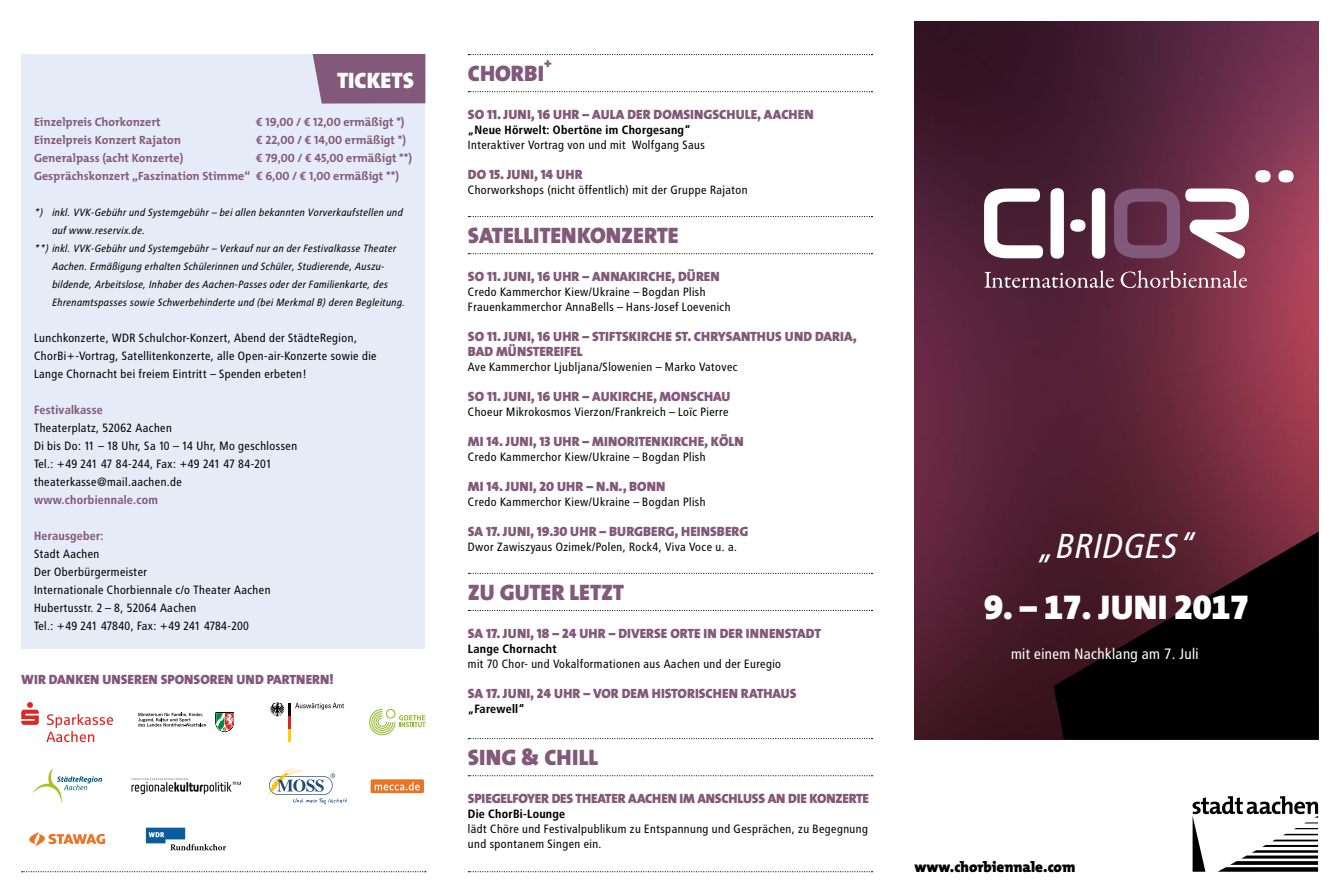
<style>
.page{position:relative;width:1340px;height:893px;background:#fff}
.page>*{position:absolute;margin:0;border:0;box-sizing:border-box;transform-origin:0 0}
.t1{font:34.5px "The Mix 9 Black Expert";letter-spacing:-.01em;color:#fff}
.t2{font:italic 34.5px "Transit";letter-spacing:-.01em;color:#fff}
.t3{font:900 22.5px "The Mix 9";color:#82597a}
.t4{font:900 22.5px "The Mix 9";color:#fff}
.t5{font:15px "Transit";letter-spacing:-.01em;color:#fff}
.t6{font:900 15px "The Mix 9";color:#000}
.t7{font:13.5px/15px "The Mix 9 Black Caps";color:#82597a}
.t8{font:900 13.5px "The Mix 9";color:#82597a}
.t9{font:900 13.05px "The Mix 9";color:#82597a}
.t10{font:12px/18px "Transit";color:#000}
.t11{font:700 12px "The Mix 7";color:#82597a}
.t12{font:700 12px "Transit";color:#000}
.t13{font:12px "The Mix 7 Bold Caps";color:#82597a}
.t14{font:700 12px "Transit";color:#82597a}
.t15{font:italic 10.5px "Transit";color:#000}
.s1{font-family:"The Mix 7";font-weight:700}
.s2{font-family:"The Mix 7 Bold Caps";font-weight:400}
.s3{font-family:"The Mix 9";font-weight:900}
</style>
<div class="page">
<img style="left:914px;top:21px;width:404px;height:719px">
<svg style="left:1192px;top:796px;width:125px;height:76px"></svg>
<svg style="left:984px;top:270px;width:262px;height:18px;background:#815465"></svg>
<svg style="left:984px;top:170px;width:309px;height:89px"></svg>
<svg style="left:1053px;top:531px;width:265px;height:209px;background:#1d0a10"></svg>
<svg style="left:468px;top:253px;width:404px;height:1px"></svg>
<svg style="left:468px;top:610px;width:404px;height:1px"></svg>
<svg style="left:468px;top:775px;width:404px;height:1px"></svg>
<svg style="left:468px;top:216px;width:404px;height:1px"></svg>
<svg style="left:468px;top:573px;width:404px;height:1px"></svg>
<svg style="left:468px;top:738px;width:404px;height:1px"></svg>
<div style="left:21px;top:54px;width:404px;height:594px;background:#e6ecf7"></div>
<div style="left:313px;top:54px;width:112px;height:50px;background:#82597a"></div>
<svg style="left:46px;top:714px;width:67px;height:28px"></svg>
<svg style="left:21px;top:702px;width:18px;height:23px"></svg>
<svg style="left:32px;top:768px;width:70px;height:36px"></svg>
<svg style="left:29px;top:832px;width:76px;height:14px"></svg>
<svg style="left:138px;top:713px;width:68px;height:13px"></svg>
<svg style="left:215px;top:712px;width:19px;height:20px"></svg>
<svg style="left:146px;top:828px;width:80px;height:22px"></svg>
<img style="left:132px;top:778px;width:108px;height:17px">
<svg style="left:267px;top:768px;width:80px;height:36px"></svg>
<svg style="left:270px;top:702px;width:74px;height:40px"></svg>
<svg style="left:369px;top:709px;width:56px;height:26px"></svg>
<div style="left:370px;top:779px;width:54px;height:14px;background:#ea7424;border-radius:2px"></div>
<svg style="left:375px;top:782px;width:45px;height:8px"></svg>
<svg style="left:468px;top:871px;width:404px;height:1px"></svg>
<svg style="left:22px;top:871px;width:404px;height:1px"></svg>
<svg style="left:468px;top:91px;width:404px;height:1px"></svg>
<svg style="left:468px;top:54px;width:404px;height:1px"></svg>
<h2 class="t4" style="left:337px;top:61px;width:78px">TICKETS</h2>
<p class="t11" style="left:34px;top:112px;width:128px">Einzelpreis Chorkonzert</p>
<p class="t13" style="left:256px;top:112px;width:150px">€ 19,00 / € 12,00 <span class="s1">ermäßigt *)</span></p>
<p class="t11" style="left:34px;top:130px;width:149px">Einzelpreis Konzert Rajaton</p>
<p class="t13" style="left:256px;top:130px;width:151px">€ 22,00 / € 14,00 <span class="s1">ermäßigt *)</span></p>
<p class="t11" style="left:34px;top:148px;width:151px">Generalpass (acht Konzerte)</p>
<p class="t13" style="left:256px;top:148px;width:157px">€ 79,00 / € 45,00 <span class="s1">ermäßigt **)</span></p>
<p class="t11" style="left:34px;top:166px;width:366px">Gesprächskonzert „Faszination Stimme“ <span class="s2">€ 6,00 / € 1,00</span> ermäßigt **)</p>
<p class="t15" style="left:34px;top:206px;width:370px">*) inkl. VVK-Gebühr und Systemgebühr – bei allen bekannten Vorverkaufstellen und</p>
<p class="t15" style="left:52px;top:224px;width:94px">auf www.reservix.de.</p>
<p class="t15" style="left:34px;top:242px;width:364px">**) inkl. VVK-Gebühr und Systemgebühr – Verkauf nur an der Festivalkasse Theater</p>
<p class="t15" style="left:52px;top:260px;width:334px">Aachen. Ermäßigung erhalten Schülerinnen und Schüler, Studierende, Auszu-</p>
<p class="t15" style="left:52px;top:278px;width:337px">bildende, Arbeitslose, Inhaber des Aachen-Passes oder der Familienkarte, des</p>
<p class="t15" style="left:52px;top:296px;width:354px">Ehrenamtspasses sowie Schwerbehinderte und (bei Merkmal B) deren Begleitung.</p>
<p class="t10" style="left:34px;top:329px;width:344px">Lunchkonzerte, WDR Schulchor-Konzert, Abend der StädteRegion,<br>ChorBi+-Vortrag, Satellitenkonzerte, alle Open-air-Konzerte sowie die<br>Lange Chornacht bei freiem Eintritt – Spenden erbeten!</p>
<p class="t14" style="left:34px;top:403px;width:71px">Festivalkasse</p>
<p class="t10" style="left:34px;top:419px;width:265px">Theaterplatz, 52062 Aachen<br>Di bis Do: 11 – 18 Uhr, Sa 10 – 14 Uhr, Mo geschlossen Tel.: +49 241 47 84-244, Fax: +49 241 47 84-201 theaterkasse@mail.aachen.de</p>
<p class="t14" style="left:34px;top:493px;width:126px">www.chorbiennale.com</p>
<p class="t14" style="left:34px;top:529px;width:71px">Herausgeber:</p>
<p class="t10" style="left:34px;top:545px;width:238px">Stadt Aachen<br>Der Oberbürgermeister<br>Internationale Chorbiennale c/o Theater Aachen<br>Hubertusstr. 2 – 8, 52064 Aachen<br>Tel.: +49 241 47840, Fax: +49 241 4784-200</p>
<p class="t8" style="left:21px;top:668px;width:314px">WIR DANKEN UNSEREN SPONSOREN UND PARTNERN!</p>
<p class="t9" style="left:544px;top:52px;width:9px">+</p>
<h2 class="t3" style="left:468px;top:54px;width:78px">CHORBI</h2>
<p class="t7" style="left:468px;top:106px;width:347px">SO 11. JUNI, 16 UHR – AULA DER DOMSINGSCHULE, AACHEN</p>
<p class="t12" style="left:468px;top:122px;width:224px">„Neue Hörwelt: Obertöne im Chorgesang“</p>
<p class="t10" style="left:468px;top:136px;width:239px">Interaktiver Vortrag von und mit Wolfgang Saus</p>
<p class="t7" style="left:468px;top:166px;width:116px">DO 15. JUNI, 14 UHR</p>
<p class="t10" style="left:468px;top:181px;width:282px">Chorworkshops (nicht öffentlich) mit der Gruppe Rajaton</p>
<h2 class="t3" style="left:468px;top:216px;width:212px">SATELLITENKONZERTE</h2>
<p class="t7" style="left:468px;top:268px;width:253px">SO 11. JUNI, 16 UHR – ANNAKIRCHE, DÜREN</p>
<p class="t10" style="left:468px;top:284px;width:264px;line-height:15px">Credo Kammerchor Kiew/Ukraine – Bogdan Plish<br>Frauenkammerchor AnnaBells – Hans-Josef Loevenich</p>
<p class="t7" style="left:468px;top:328px;width:390px">SO 11. JUNI, 16 UHR – STIFTSKIRCHE ST. CHRYSANTHUS UND DARIA,<br>BAD MÜNSTEREIFEL</p>
<p class="t10" style="left:468px;top:358px;width:271px">Ave Kammerchor Ljubljana/Slowenien – Marko Vatovec</p>
<p class="t7" style="left:468px;top:388px;width:264px">SO 11. JUNI, 16 UHR – AUKIRCHE, MONSCHAU</p>
<p class="t10" style="left:468px;top:403px;width:262px">Choeur Mikrokosmos Vierzon/Frankreich – Loïc Pierre</p>
<p class="t7" style="left:468px;top:433px;width:277px">MI 14. JUNI, 13 UHR – MINORITENKIRCHE, KÖLN</p>
<p class="t10" style="left:468px;top:448px;width:240px">Credo Kammerchor Kiew/Ukraine – Bogdan Plish</p>
<p class="t7" style="left:468px;top:478px;width:199px">MI 14. JUNI, 20 UHR – N.N., BONN</p>
<p class="t10" style="left:468px;top:493px;width:240px">Credo Kammerchor Kiew/Ukraine – Bogdan Plish</p>
<p class="t7" style="left:468px;top:523px;width:282px">SA 17. JUNI, 19.30 UHR – BURGBERG, HEINSBERG</p>
<p class="t10" style="left:468px;top:538px;width:271px">Dwor Zawiszyaus Ozimek/Polen, Rock4, Viva Voce u. a.</p>
<h2 class="t3" style="left:468px;top:573px;width:158px">ZU GUTER LETZT</h2>
<p class="t7" style="left:468px;top:625px;width:355px">SA 17. JUNI, 18 – 24 UHR – DIVERSE ORTE IN DER INNENSTADT</p>
<p class="t12" style="left:468px;top:641px;width:90px">Lange Chornacht</p>
<p class="t10" style="left:468px;top:654px;width:315px">mit 70 Chor- und Vokalformationen aus Aachen und der Euregio</p>
<p class="t7" style="left:468px;top:685px;width:330px">SA 17. JUNI, 24 UHR – VOR DEM HISTORISCHEN RATHAUS</p>
<p class="t12" style="left:468px;top:701px;width:58px">„Farewell“</p>
<h2 class="t3" style="left:468px;top:738px;width:132px">SING &amp; CHILL</h2>
<p class="t7" style="left:468px;top:790px;width:402px">SPIEGELFOYER DES THEATER AACHEN IM ANSCHLUSS AN DIE KONZERTE</p>
<p class="t12" style="left:468px;top:806px;width:99px">Die ChorBi-Lounge</p>
<p class="t10" style="left:468px;top:821px;width:402px;line-height:15px">lädt Chöre und Festivalpublikum zu Entspannung und Gesprächen, zu Begegnung und spontanem Singen ein.</p>
<h1 class="t2" style="left:1037px;top:526px;width:160px">„BRIDGES“</h1>
<h1 class="t1" style="left:984px;top:578px;width:267px">9. <span class="s3">–</span> 17. <span class="s3">JUNI</span> 2017</h1>
<p class="t5" style="left:1011px;top:645px;width:190px">mit einem Nachklang am 7. Juli</p>
<p class="t6" style="left:914px;top:854px;width:162px">www.chorbiennale.com</p>
</div>
